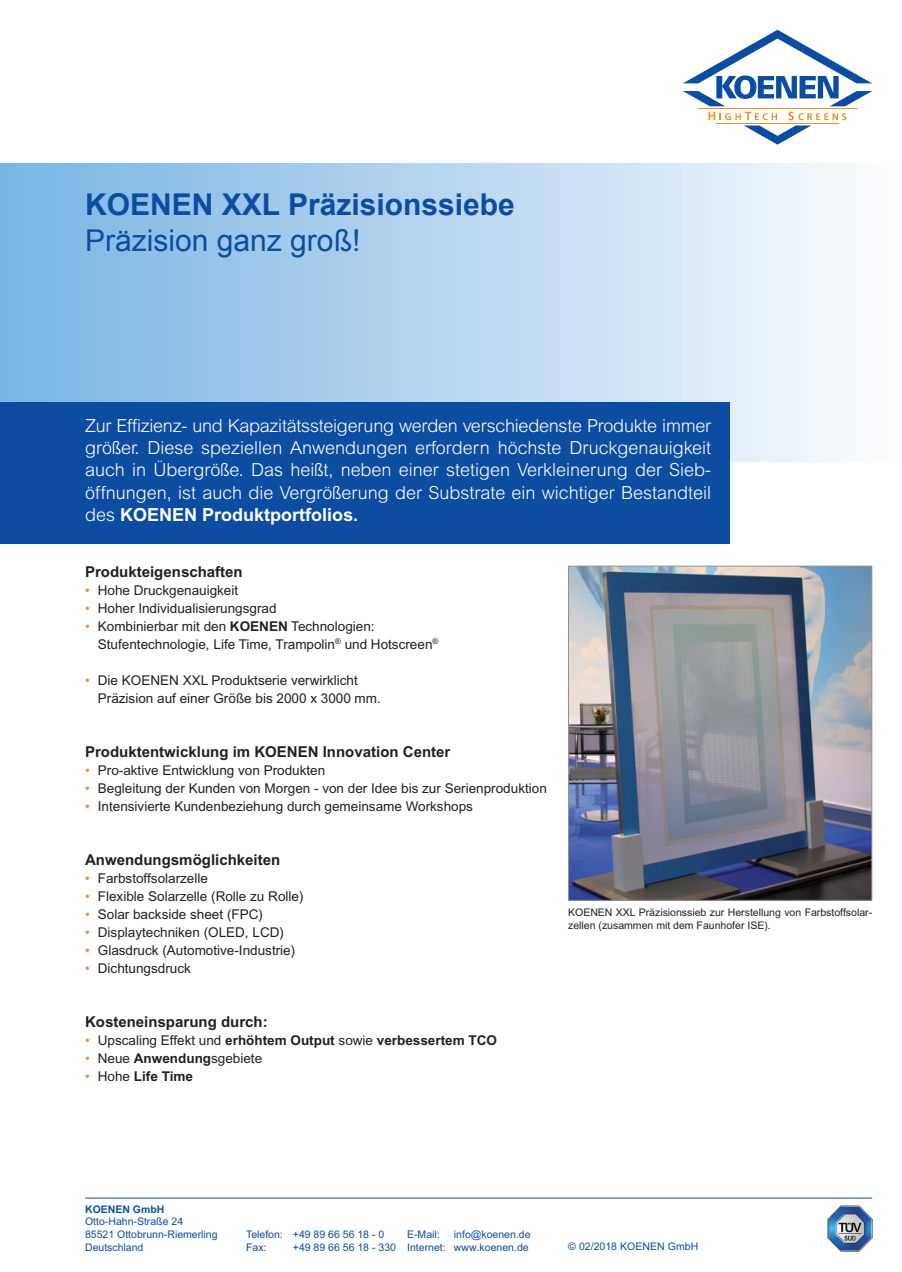
<style>
.page{position:relative;width:902px;height:1272px;background:#fff}
.page>*{position:absolute;margin:0;border:0;box-sizing:border-box;transform-origin:0 0}
.t1{font:700 30px "Arial";color:#0d4da1}
.t2{font:30px "Arial";color:#0d4da1}
.t3{font:300 18px/22.4px "Arial MT Std";color:#fff;text-align:justify}
.t4{font:700 15px "Arial MT Std";color:#231f20}
.t5{font:13.5px/18px "Arial MT Std";color:#231f20}
.t6{font:700 13.5px "Arial MT Std";color:#231f20}
.t7{font:10.5px/12.6px "Arial MT Std";color:#0d4da1}
.t8{font:10.5px/13.5px "Arial MT Std";color:#231f20}
.t9{font:700 10.5px "Arial MT Std";color:#0d4da1}
.s1{font-weight:700}
.s2{color:#f68b1f}
.s3{font-weight:400;color:#f68b1f}
.s4{font-weight:400}
</style>
<div class="page">
<hr style="left:85px;top:1197px;width:787px;height:1px;background:#0d4da1">
<img style="left:827px;top:1205px;width:46px;height:46px">
<div style="left:0;top:164px;width:901px;height:297px;background:linear-gradient(to right,#77b3e2,#fcfcfd)"></div>
<div style="left:0;top:402px;width:729px;height:141px;background:#0d4da1"></div>
<hr style="left:698px;top:108px;width:158px;height:1px;background:#f68b1f">
<svg style="left:708px;top:112px;width:138px;height:33px"></svg>
<svg style="left:683px;top:30px;width:189px;height:76px"></svg>
<img style="left:570px;top:567px;width:300px;height:331px">
<div style="left:568px;top:565px;width:304px;height:335px;border:1px solid #939598"></div>
<h1 class="t1" style="left:85px;top:185px;width:431px">KOENEN XXL Präzisionssiebe</h1>
<h1 class="t2" style="left:85px;top:221px;width:277px">Präzision ganz groß!</h1>
<p class="t3" style="left:85px;top:414px;width:627px">Zur Effizienz- und Kapazitätssteigerung werden verschiedenste Produkte immer größer. Diese speziellen Anwendungen erfordern höchste Druckgenauigkeit auch in Übergröße. Das heißt, neben einer stetigen Verkleinerung der Sieb&shy;öffnungen, ist auch die Vergrößerung der Substrate ein wichtiger Bestandteil des <span class="s1">KOENEN Produktportfolios.</span></p>
<p class="t4" style="left:85px;top:562px;width:159px">Produkteigenschaften</p>
<p class="t5" style="left:85px;top:581px;width:155px"><span class="s2">•</span> Hohe Druckgenauigkeit</p>
<p class="t5" style="left:85px;top:599px;width:193px"><span class="s2">•</span> Hoher Individualisierungsgrad</p>
<p class="t5" style="left:98px;top:617px;width:342px;text-indent:-13px"><span class="s2">•</span> Kombinierbar mit den <span class="s1">KOENEN</span> Technologien:<br>Stufentechnologie, Life Time, Trampolin<sup>®</sup> und Hotscreen<sup>®</sup></p>
<p class="t5" style="left:98px;top:671px;width:284px;text-indent:-13px"><span class="s2">•</span> Die KOENEN XXL Produktserie verwirklicht<br>Präzision auf einer Größe bis 2000 x 3000 mm.</p>
<p class="t4" style="left:85px;top:742px;width:367px">Produktentwicklung im KOENEN Innovation Center</p>
<p class="t5" style="left:85px;top:761px;width:242px"><span class="s2">•</span> Pro-aktive Entwicklung von Produkten</p>
<p class="t5" style="left:85px;top:779px;width:463px"><span class="s2">•</span> Begleitung der Kunden von Morgen - von der Idee bis zur Serienproduktion</p>
<p class="t5" style="left:85px;top:797px;width:389px"><span class="s2">•</span> Intensivierte Kundenbeziehung durch gemeinsame Workshops</p>
<p class="t4" style="left:85px;top:850px;width:197px">Anwendungsmöglichkeiten</p>
<p class="t5" style="left:85px;top:869px;width:124px"><span class="s2">•</span> Farbstoffsolarzelle</p>
<p class="t5" style="left:85px;top:887px;width:220px"><span class="s2">•</span> Flexible Solarzelle (Rolle zu Rolle)</p>
<p class="t5" style="left:85px;top:905px;width:179px"><span class="s2">•</span> Solar backside sheet (FPC)</p>
<p class="t5" style="left:85px;top:923px;width:200px"><span class="s2">•</span> Displaytechniken (OLED, LCD)</p>
<p class="t5" style="left:85px;top:941px;width:212px"><span class="s2">•</span> Glasdruck (Automotive-Industrie)</p>
<p class="t5" style="left:85px;top:959px;width:107px"><span class="s2">•</span> Dichtungsdruck</p>
<p class="t4" style="left:85px;top:1012px;width:184px">Kosteneinsparung durch:</p>
<p class="t6" style="left:85px;top:1032px;width:413px"><span class="s3">•</span> <span class="s4">Upscaling Effekt und</span> erhöhtem Output <span class="s4">sowie</span> verbessertem TCO</p>
<p class="t5" style="left:85px;top:1049px;width:179px"><span class="s2">•</span> Neue <span class="s1">Anwendung</span>sgebiete</p>
<p class="t6" style="left:85px;top:1068px;width:109px"><span class="s3">•</span> <span class="s4">Hohe</span> Life Time</p>
<p class="t8" style="left:568px;top:905px;width:305px">KOENEN XXL Präzisionssieb zur Herstellung von Farbstoffsolar&shy;zellen (zusammen mit dem Faunhofer ISE).</p>
<p class="t9" style="left:85px;top:1202px;width:81px">KOENEN GmbH</p>
<p class="t7" style="left:85px;top:1215px;width:134px">Otto-Hahn-Straße 24<br>85521 Ottobrunn-Riemerling<br>Deutschland</p>
<p class="t7" style="left:246px;top:1227px;width:140px">Telefon: +49 89 66 56 18 - 0<br>Fax:</p>
<p class="t7" style="left:293px;top:1240px;width:105px">+49 89 66 56 18 - 330</p>
<p class="t7" style="left:407px;top:1227px;width:125px;text-align:right">info@koenen.de<br>Internet: www.koenen.de</p>
<p class="t7" style="left:407px;top:1227px;width:34px">E-Mail:</p>
<p class="t7" style="left:568px;top:1239px;width:132px">© 02/2018 KOENEN GmbH</p>
</div>
